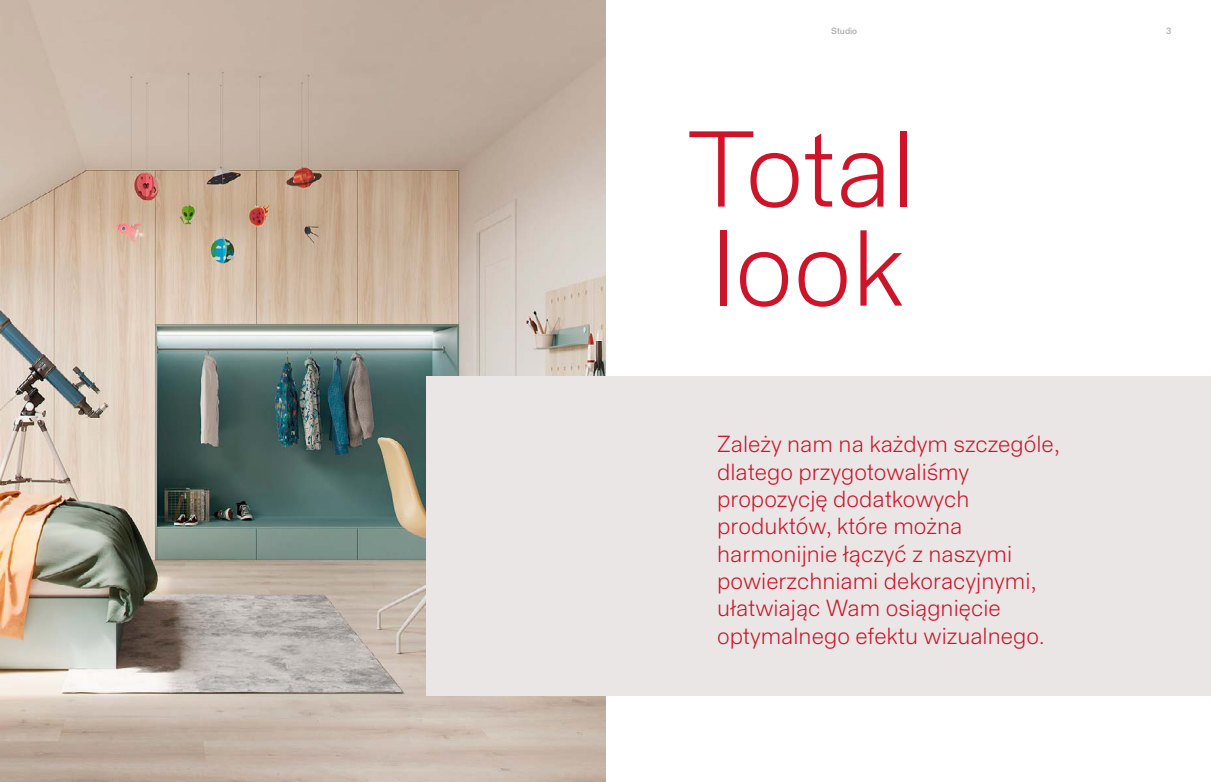
<style>
.page{position:relative;width:1211px;height:782px;background:#fff}
.page>*{position:absolute;margin:0;border:0;box-sizing:border-box;transform-origin:0 0}
.t1{font:300 105px/98.9px "Staff Grotesk";color:#ce1428}
.t2{font:300 22.75px/27.3px "Staff Grotesk";color:#ce1428}
.t3{font:8.75px "Staff Grotesk";color:#9e9d9d}
</style>
<div class="page">
<img style="left:0;top:0;width:605px;height:781px">
<div style="left:427px;top:376px;width:783px;height:319px;background:#eae6e6"></div>
<p class="t3" style="left:831px;top:25px;width:27px">Studio</p>
<p class="t3" style="left:1166px;top:25px;width:7px">3</p>
<h1 class="t1" style="left:685px;top:119px;width:231px">Total look</h1>
<p class="t2" style="left:717px;top:430px;width:344px">Zależy nam na każdym szczególe, dlatego przygotowaliśmy propozycję dodatkowych produktów, które można harmonijnie łączyć z naszymi powierzchniami dekoracyjnymi, ułatwiając Wam osiągnięcie optymalnego efektu wizualnego.</p>
</div>
